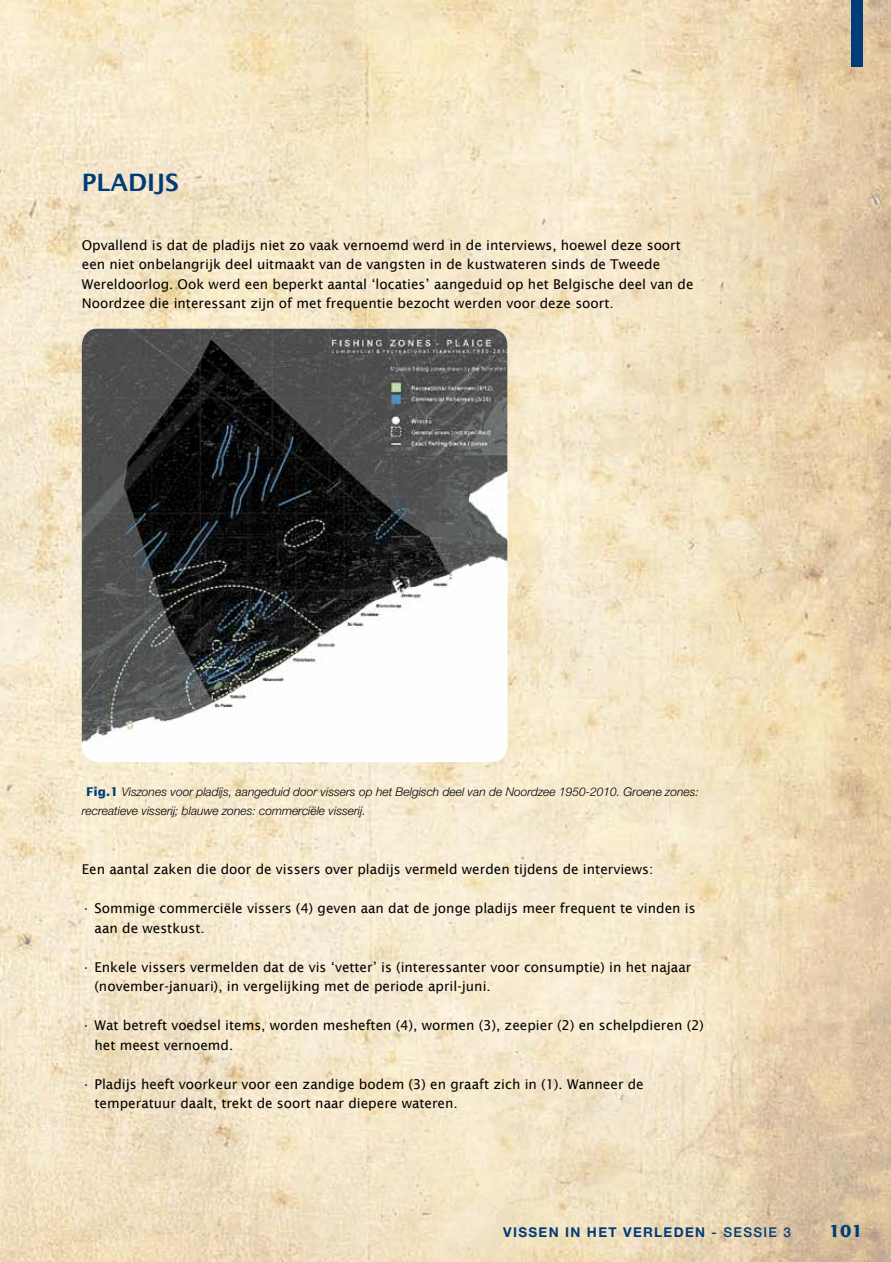
<style>
.page{position:relative;width:891px;height:1262px;background:#fff}
.page>*{position:absolute;margin:0;border:0;box-sizing:border-box;transform-origin:0 0}
.t1{font:600 24px "Lucida Sans";color:#003c78}
.t2{font:700 16.5px "Lucida Sans Std";color:#003c78}
.t3{font:13.5px/19.5px "Lucida Sans";color:#000}
.t4{font:700 13.5px "Helvetica Neue LT Std";letter-spacing:.1em;color:#003c78}
.t5{font:italic 300 12px/19.5px "Helvetica Neue LT Std";color:#000}
.s1{font-family:"Lucida Sans Std";font-weight:700;font-style:normal;color:#003c78}
.s2{color:#003c78}
.s3{font-weight:500}
</style>
<div class="page">
<img style="left:0;top:0;width:890px;height:1052px">
<img style="left:0;top:1052px;width:890px;height:210px">
<div style="left:850px;top:0;width:12px;height:67px;background:#003c78"></div>
<img style="left:82px;top:328px;width:425px;height:430px">
<h1 class="t1" style="left:82px;top:169px;width:99px">PLADIJS</h1>
<p class="t3" style="left:82px;top:235px;width:613px">Opvallend is dat de pladijs niet zo vaak vernoemd werd in de interviews, hoewel deze soort een niet onbelangrijk deel uitmaakt van de vangsten in de kustwateren sinds de Tweede Wereldoorlog. Ook werd een beperkt aantal ‘locaties’ aangeduid op het Belgische deel van de Noordzee die interessant zijn of met frequentie bezocht werden voor deze soort.</p>
<p class="t5" style="left:82px;top:782px;width:618px;text-indent:4px"><span class="s1">Fig.1</span> Viszones voor pladijs, aangeduid door vissers op het Belgisch deel van de Noordzee 1950-2010. Groene zones: recreatieve visserij; blauwe zones: commerciële visserij.</p>
<p class="t3" style="left:82px;top:859px;width:573px">Een aantal zaken die door de vissers over pladijs vermeld werden tijdens de interviews:</p>
<p class="t3" style="left:95px;top:898px;width:602px;text-indent:-13px"><span class="s2">•</span> Sommige commerciële vissers (4) geven aan dat de jonge pladijs meer frequent te vinden is aan de westkust.</p>
<p class="t3" style="left:95px;top:957px;width:598px;text-indent:-13px"><span class="s2">•</span> Enkele vissers vermelden dat de vis ‘vetter’ is (interessanter voor consumptie) in het najaar (november-januari), in vergelijking met de periode april-juni.</p>
<p class="t3" style="left:95px;top:1015px;width:610px;text-indent:-13px"><span class="s2">•</span> Wat betreft voedsel items, worden mesheften (4), wormen (3), zeepier (2) en schelpdieren (2) het meest vernoemd.</p>
<p class="t3" style="left:95px;top:1074px;width:550px;text-indent:-13px"><span class="s2">•</span> Pladijs heeft voorkeur voor een zandige bodem (3) en graaft zich in (1). Wanneer de temperatuur daalt, trekt de soort naar diepere wateren.</p>
<p class="t4" style="left:503px;top:1224px;width:289px">VISSEN IN HET VERLEDEN <span class="s3">- SESSIE 3</span></p>
<p class="t2" style="left:828px;top:1222px;width:36px">101</p>
</div>
